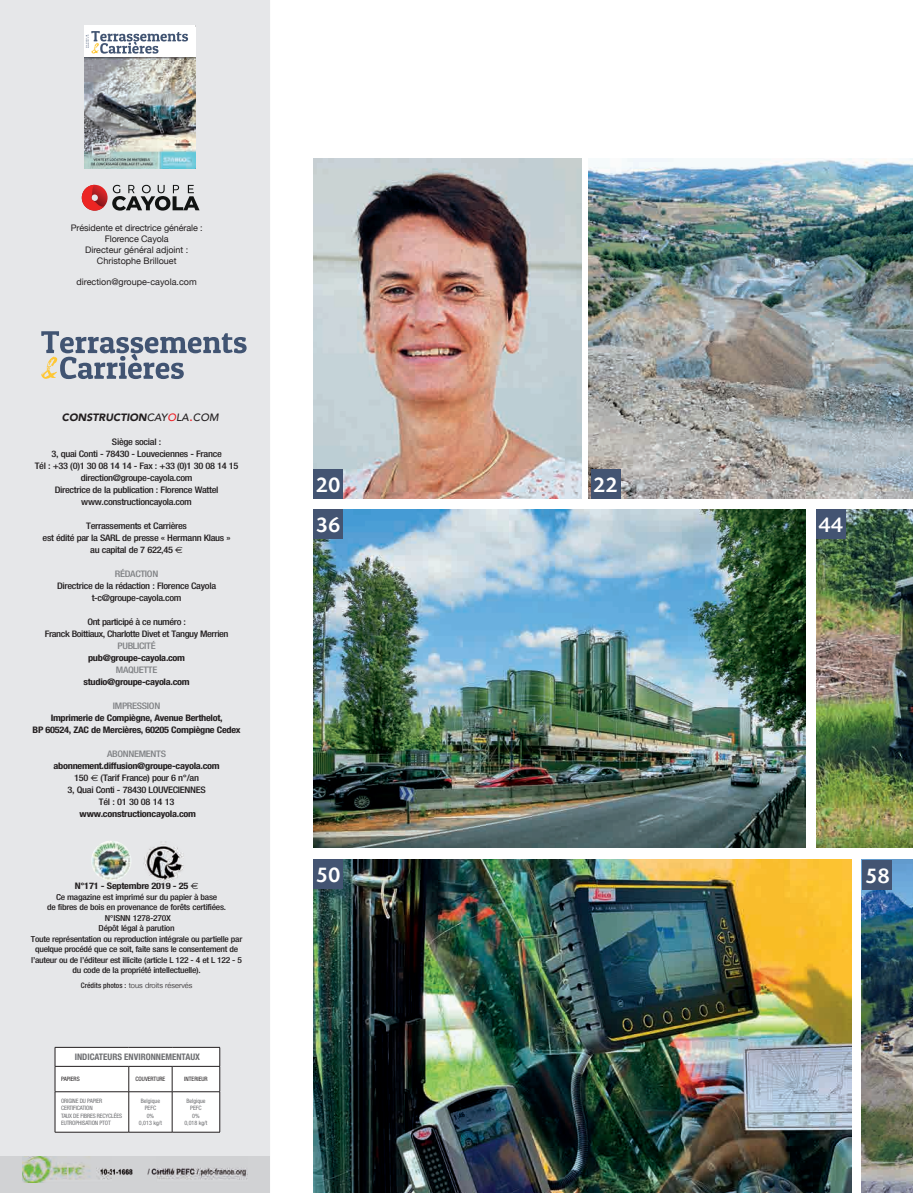
<style>
.page{position:relative;width:913px;height:1193px;background:#fff}
.page>*{position:absolute;margin:0;border:0;box-sizing:border-box;transform-origin:0 0}
.t1{font:500 22.5px "Today SB";color:#fff}
.t2{font:italic 900 10.5px "Avenir";color:#231f20}
.t3{font:500 condensed 9px/12px "Helvetica Neue";letter-spacing:-.03em;color:#231f20;text-align:center;scale:1.15 1}
.t4{font:700 condensed 9px/12px "Helvetica Neue";letter-spacing:-.03em;color:#231f20;text-align:center;scale:1.15 1}
.t5{font:9px/10.8px "Helvetica Neue";color:#231f20;text-align:center}
.t6{font:500 condensed 9px "Helvetica Neue";letter-spacing:-.03em;color:#808285;scale:1.15 1}
.t7{font:700 condensed 9px "Helvetica Neue";color:#6c6d70}
.t8{font:500 condensed 8.25px/10.5px "Helvetica Neue";letter-spacing:-.03em;color:#231f20;text-align:center;scale:1.15 1}
.t9{font:300 7.5px "Helvetica Neue";color:#231f20}
.t10{font:condensed 6px/7.5px "Helvetica Neue";letter-spacing:-.02em;color:#6c6d70}
.t11{font:condensed 6px/7.5px "Helvetica Neue";color:#6c6d70;text-align:center}
.t12{font:condensed 6px "Helvetica Neue";color:#231f20}
.s1{font-weight:500}
.s2{font-weight:500;color:#ee1d23}
.s3{font-weight:400;font-style:normal;font-size:14.25px;color:#ee1d23}
.s4{font-family:"Euro Sans";font-weight:400;font-stretch:normal}
.s5{font-weight:700}
.s6{font-weight:500;font-stretch:condensed}
</style>
<div class="page">
<img style="left:313px;top:859px;width:538px;height:333px">
<img style="left:862px;top:859px;width:51px;height:333px">
<div style="left:0;top:0;width:270px;height:1156px;background:#e6e7e9"></div>
<div style="left:0;top:1156px;width:270px;height:36px;background:#d1d2d4"></div>
<img style="left:23px;top:1156px;width:224px;height:26px">
<img style="left:313px;top:158px;width:268px;height:340px">
<div style="left:313px;top:469px;width:30px;height:29px;background:#435472"></div>
<svg style="left:41px;top:331px;width:206px;height:48px;background:#b1b7c0"></svg>
<svg style="left:82px;top:185px;width:118px;height:25px;background:#ac9091"></svg>
<img style="left:589px;top:158px;width:324px;height:340px">
<div style="left:591px;top:469px;width:29px;height:29px;background:#435472"></div>
<div style="left:313px;top:858px;width:30px;height:30px;background:#435472"></div>
<div style="left:862px;top:859px;width:30px;height:30px;background:#435472"></div>
<hr style="left:55px;top:1046px;width:74px;height:1px;background:#231f20">
<hr style="left:129px;top:1046px;width:43px;height:1px;background:#231f20">
<hr style="left:172px;top:1046px;width:48px;height:1px;background:#231f20">
<svg style="left:55px;top:1047px;width:166px;height:84px"></svg>
<hr style="left:55px;top:1091px;width:74px;height:1px;background:#231f20">
<hr style="left:55px;top:1091px;width:1px;height:40px;background:#231f20">
<hr style="left:129px;top:1091px;width:43px;height:1px;background:#231f20">
<hr style="left:129px;top:1091px;width:1px;height:40px;background:#231f20">
<hr style="left:172px;top:1091px;width:48px;height:1px;background:#231f20">
<hr style="left:172px;top:1091px;width:1px;height:40px;background:#231f20">
<hr style="left:220px;top:1091px;width:1px;height:40px;background:#231f20">
<hr style="left:55px;top:1131px;width:74px;height:1px;background:#231f20">
<hr style="left:129px;top:1131px;width:43px;height:1px;background:#231f20">
<hr style="left:172px;top:1131px;width:48px;height:1px;background:#231f20">
<img style="left:91px;top:840px;width:40px;height:40px;border-radius:20px">
<img style="left:816px;top:509px;width:97px;height:338px">
<div style="left:816px;top:509px;width:30px;height:30px;background:#435472"></div>
<img style="left:313px;top:509px;width:493px;height:338px">
<div style="left:313px;top:509px;width:30px;height:30px;background:#435472"></div>
<img style="left:85px;top:57px;width:111px;height:111px">
<div style="left:85px;top:25px;width:111px;height:32px;background:#fff"></div>
<svg style="left:91px;top:31px;width:97px;height:23px"></svg>
<p class="t5" style="left:71px;top:222px;width:133px">Présidente et directrice générale :<br>Florence Cayola<br>Directeur général adjoint :<br>Christophe Brillouet</p>
<p class="t5" style="left:77px;top:276px;width:122px">direction@groupe-cayola.com</p>
<p class="t2" style="left:62px;top:411px;width:158px">CONSTRUCTION<span class="s1">CAY</span><span class="s2">O</span><span class="s1">LA</span><span class="s3">.</span><span class="s1">COM</span></p>
<p class="t3" style="left:35px;top:435px;width:179px">Siège social :<br>3, quai Conti - 78430 - Louveciennes - France<br>Tél : +33 (0)1 30 08 14 14 - Fax : +33 (0)1 30 08 14 15 direction@groupe-cayola.com<br>Directrice de la publication : Florence Wattel www.constructioncayola.com</p>
<p class="t3" style="left:43px;top:519px;width:165px">Terrassements et Carrières<br>est édité par la SARL de presse « Hermann Klaus » au capital de 7 622,45 <span class="s4">€</span></p>
<p class="t6" style="left:115px;top:568px;width:39px">RÉDACTION</p>
<p class="t3" style="left:57px;top:579px;width:140px">Directrice de la rédaction : Florence Cayola t-c@groupe-cayola.com</p>
<p class="t3" style="left:45px;top:615px;width:161px">Ont participé à ce numéro :<br>Franck Boittiaux, Charlotte Divet et Tanguy Merrien</p>
<p class="t6" style="left:118px;top:640px;width:35px">PUBLICITÉ</p>
<p class="t4" style="left:88px;top:651px;width:86px">pub@groupe-cayola.com</p>
<p class="t6" style="left:116px;top:664px;width:38px">MAQUETTE</p>
<p class="t4" style="left:84px;top:675px;width:94px">studio@groupe-cayola.com</p>
<p class="t6" style="left:113px;top:700px;width:43px">IMPRESSION</p>
<p class="t4" style="left:33px;top:711px;width:182px">Imprimerie de Compiègne, Avenue Berthelot,<br>BP 60524, ZAC de Mercières, 60205 Compiègne Cedex</p>
<p class="t6" style="left:107px;top:748px;width:53px">ABONNEMENTS</p>
<p class="t3" style="left:54px;top:759px;width:146px"><span class="s5">abonnement.diffusion@groupe-cayola.com<br></span>150 <span class="s4">€</span> (Tarif France) pour 6 n°/an<br>3, Quai Conti - 78430 LOUVECIENNES<br>Tél : 01 30 08 14 13</p>
<p class="t4" style="left:80px;top:807px;width:103px">www.constructioncayola.com</p>
<p class="t4" style="left:75px;top:879px;width:109px">N°171 - Septembre 2019 - 25 <span class="s4">€</span></p>
<p class="t8" style="left:31px;top:891px;width:185px">Ce magazine est imprimé sur du papier à base<br>de fibres de bois en provenance de forêts certifiées.<br>N°ISNN 1278-270X<br>Dépôt légal à parution<br>Toute représentation ou reproduction intégrale ou partielle par quelque procédé que ce soit, faite sans le consentement de l’auteur ou de l’éditeur est illicite (article L 122 - 4 et L 122 - 5 du code de la propriété intellectuelle).</p>
<p class="t9" style="left:81px;top:979px;width:113px"><span class="s6">Crédits photos :</span> tous droits réservés</p>
<p class="t7" style="left:75px;top:1051px;width:127px">INDICATEURS ENVIRONNEMENTAUX</p>
<p class="t12" style="left:61px;top:1075px;width:20px">PAPIERS</p>
<p class="t12" style="left:136px;top:1075px;width:31px">COUVERTURE</p>
<p class="t12" style="left:184px;top:1075px;width:25px">INTERIEUR</p>
<p class="t10" style="left:61px;top:1096px;width:63px">ORIGINE DU PAPIER<br>CERTIFICATION<br>TAUX DE FIBRES RECYCLÉES<br>EUTROPHISATION PTOT</p>
<p class="t11" style="left:139px;top:1096px;width:25px">Belgique<br>PEFC<br>0%<br>0,013 kg/t</p>
<p class="t11" style="left:184px;top:1096px;width:25px">Belgique<br>PEFC<br>0%<br>0,018 kg/t</p>
<h1 class="t1" style="left:316px;top:472px;width:26px">20</h1>
<h1 class="t1" style="left:593px;top:472px;width:26px">22</h1>
<h1 class="t1" style="left:316px;top:513px;width:26px">36</h1>
<h1 class="t1" style="left:818px;top:513px;width:26px">44</h1>
<h1 class="t1" style="left:316px;top:862px;width:26px">50</h1>
<h1 class="t1" style="left:865px;top:863px;width:26px">58</h1>
</div>
